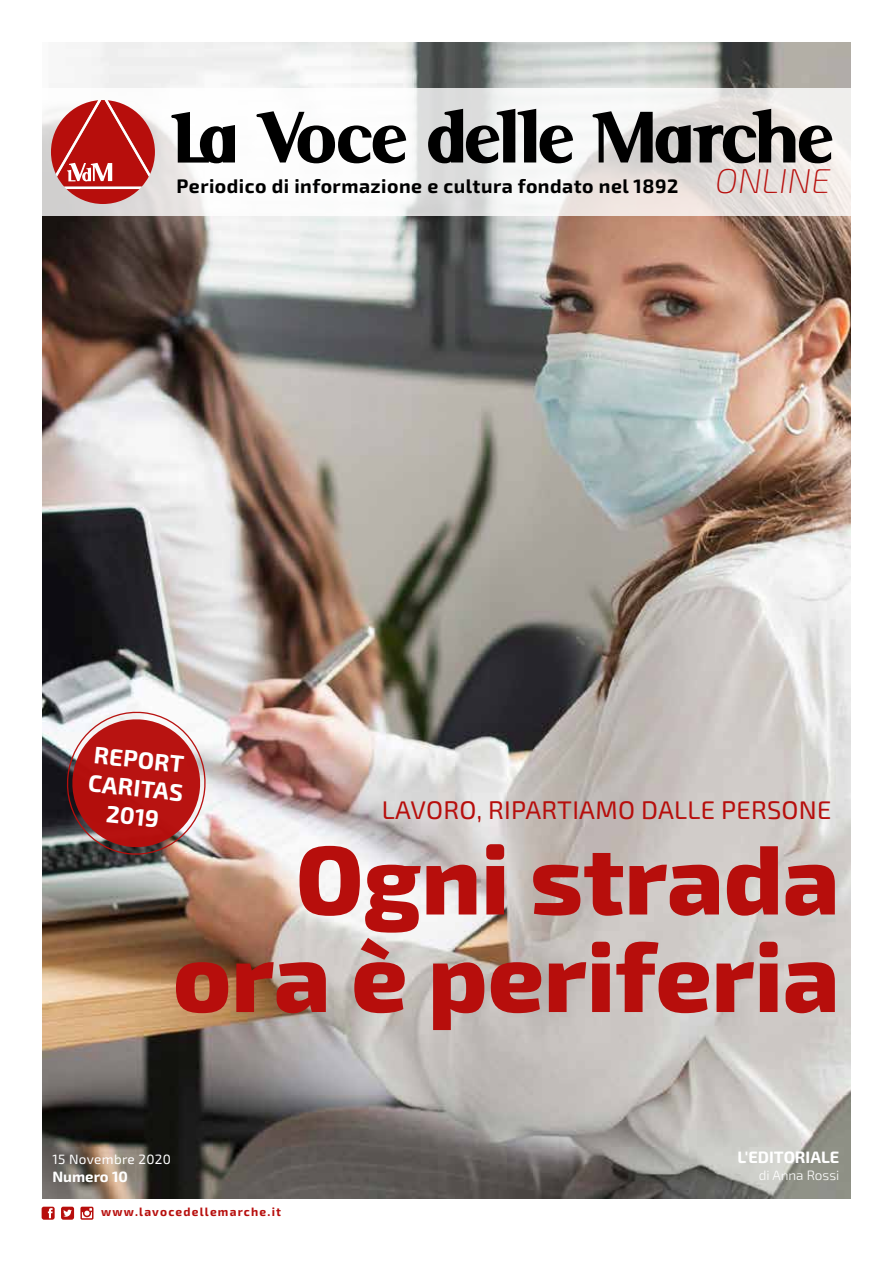
<style>
.page{position:relative;width:893px;height:1263px;background:#fff}
.page>*{position:absolute;margin:0;border:0;box-sizing:border-box;transform-origin:0 0}
.t1{font:800 97.5px/97.5px "Exo 2.0";color:#b70e0c;text-align:right}
.t2{font:25.5px "Exo 2.0";letter-spacing:.01em;color:#b70e0c}
.t3{font:700 23.7px/28.5px "Exo 2.0";color:#fff;text-align:center}
.t4{font:700 19.5px "Exo 2.0";letter-spacing:.025em;color:#000}
.t5{font:700 16.5px "Exo 2.0";color:#fff}
.t6{font:700 15px "Exo 2.0";color:#fff}
.t7{font:13.5px "Exo 2.0";letter-spacing:.025em;color:#fff}
.t8{font:300 13.5px "Exo 2.0";color:#fff}
.t9{font:700 12px "Exo 2.0";letter-spacing:.1em;color:#b70e0c}
.s1{font-weight:200;font-style:italic;font-size:34.5px;color:#b70e0c}
</style>
<div class="page">
<img style="left:43px;top:43px;width:807px;height:1155px">
<svg style="left:42px;top:88px;width:809px;height:128px"></svg>
<svg style="left:80px;top:1207px;width:13px;height:13px"></svg>
<svg style="left:42px;top:1207px;width:13px;height:13px"></svg>
<svg style="left:61px;top:1207px;width:13px;height:13px"></svg>
<svg style="left:51px;top:100px;width:104px;height:104px"></svg>
<svg style="left:171px;top:112px;width:64px;height:51px"></svg>
<svg style="left:256px;top:111px;width:150px;height:52px"></svg>
<svg style="left:428px;top:109px;width:145px;height:54px"></svg>
<svg style="left:593px;top:109px;width:239px;height:54px;background:#817f7e"></svg>
<svg style="left:62px;top:707px;width:148px;height:151px"></svg>
<p class="t4" style="left:177px;top:175px;width:655px">Periodico di informazione e cultura fondato nel 1892 <span class="s1">ONLINE</span></p>
<p class="t3" style="left:93px;top:741px;width:97px;rotate:6deg">REPORT<br>CARITAS<br>2019</p>
<h2 class="t2" style="left:382px;top:795px;width:451px">LAVORO, RIPARTIAMO DALLE PERSONE</h2>
<h1 class="t1" style="left:173px;top:834px;width:668px">Ogni strada ora è periferia</h1>
<p class="t7" style="left:52px;top:1151px;width:120px">15 Novembre 2020</p>
<p class="t6" style="left:52px;top:1167px;width:77px">Numero 10</p>
<p class="t9" style="left:101px;top:1205px;width:181px">www.lavocedellemarche.it</p>
<p class="t5" style="left:738px;top:1147px;width:103px">L'EDITORIALE</p>
<p class="t8" style="left:759px;top:1168px;width:82px">di Anna Rossi</p>
</div>
